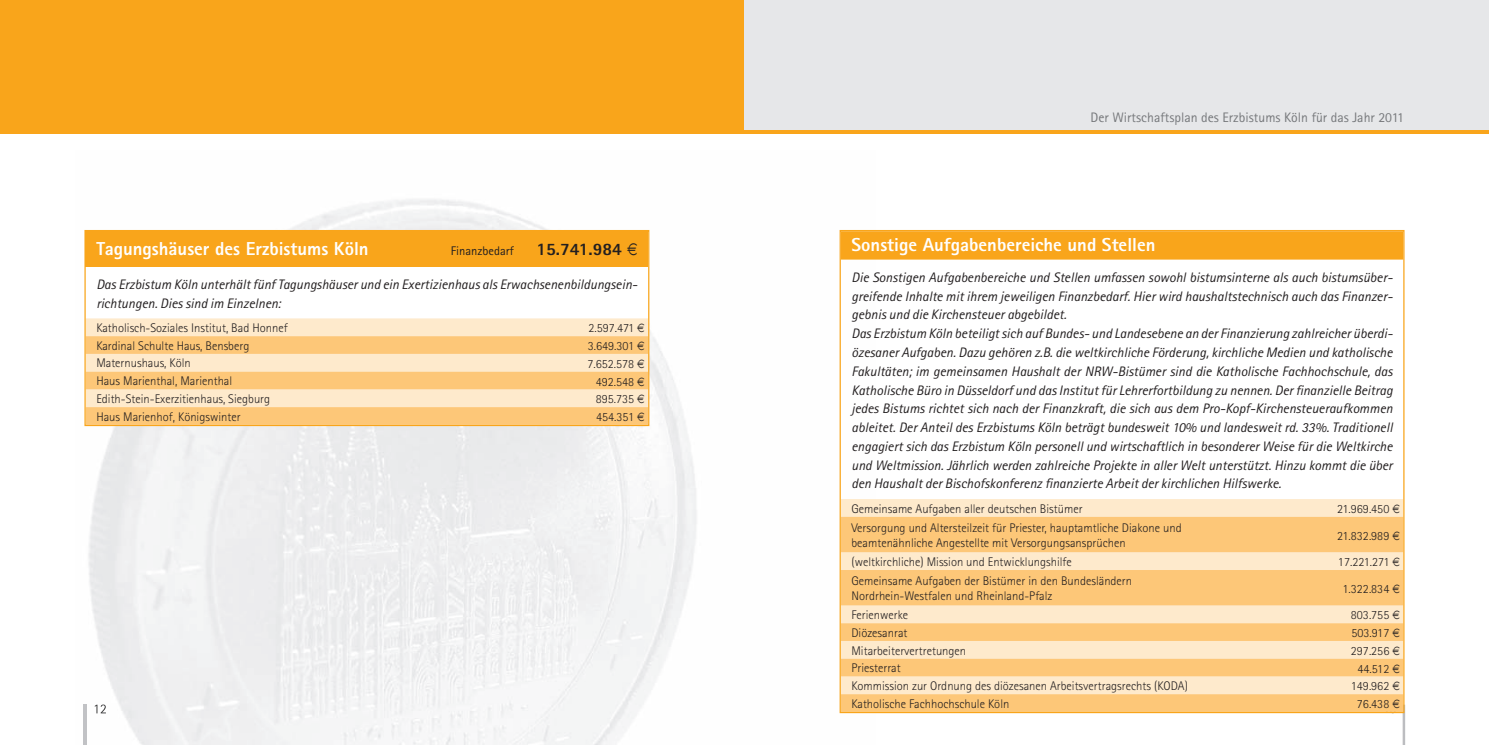
<style>
.page{position:relative;width:1489px;height:745px;background:#fff}
.page>*{position:absolute;margin:0;border:0;box-sizing:border-box;transform-origin:0 0}
.t1{font:800 18.75px "Rotis Sans Serif";color:#fff}
.t2{font:800 17.5px "Rotis Sans Serif";color:#231f20}
.t3{font:italic 13.75px/18.8px "Rotis Sans Serif";color:#231f20}
.t4{font:13.75px "Rotis Sans Serif";color:#76787b}
.t5{font:13.75px "Rotis Sans Serif";color:#231f20}
.t6{font:300 12.5px/15px "Rotis Sans Serif";color:#231f20}
.t7{font:12.5px "Rotis Sans Serif";color:#231f20}
.s1{font-family:"Euro Logo";font-weight:400}
</style>
<div class="page">
<div style="left:0;top:0;width:744px;height:133px;background:#f9a51b"></div>
<div style="left:744px;top:0;width:744px;height:133px;background:#e6e7e9"></div>
<hr style="left:744px;top:130px;width:744px;height:3px;background:#f9a51b">
<hr style="left:1402px;top:704px;width:2px;height:40px;background:#bcbdc0">
<img style="left:83px;top:199px;width:792px;height:545px">
<img style="left:84px;top:704px;width:2px;height:40px">
<svg style="left:95px;top:704px;width:11px;height:9px"></svg>
<div style="left:84px;top:231px;width:564px;height:193px;background:#fff"></div>
<div style="left:86px;top:231px;width:562px;height:35px;background:#f9a51b"></div>
<div style="left:86px;top:318px;width:561px;height:18px;background:#feeacc"></div>
<svg style="left:86px;top:336px;width:561px;height:88px;background:#fdd59a"></svg>
<div style="left:84px;top:230px;width:565px;height:196px;border:1px solid #f9a51b"></div>
<div style="left:841px;top:232px;width:561px;height:27px;background:#f9a51b"></div>
<div style="left:841px;top:498px;width:561px;height:18px;background:#feeacc"></div>
<svg style="left:841px;top:516px;width:561px;height:194px;background:#fdd497"></svg>
<p class="t1" style="left:96px;top:236px;width:274px">Tagungshäuser des Erzbistums Köln</p>
<p class="t7" style="left:451px;top:243px;width:64px">Finanzbedarf</p>
<p class="t2" style="left:536px;top:237px;width:103px">15.741.984 <span class="s1">7</span></p>
<p class="t3" style="left:96px;top:275px;width:542px">Das Erzbistum Köln unterhält fünf Tagungshäuser und ein Exertizienhaus als Erwachsenenbildungsein&shy;richtungen. Dies sind im Einzelnen:</p>
<p class="t6" style="left:96px;top:320px;width:193px">Katholisch-Soziales Institut, Bad Honnef</p>
<p class="t6" style="left:588px;top:320px;width:58px">2.597.471 <span class="s1">7</span></p>
<p class="t6" style="left:96px;top:338px;width:154px">Kardinal Schulte Haus, Bensberg</p>
<p class="t6" style="left:588px;top:338px;width:58px">3.649.301 <span class="s1">7</span></p>
<p class="t6" style="left:96px;top:355px;width:96px">Maternushaus, Köln</p>
<p class="t6" style="left:587px;top:356px;width:59px">7.652.578 <span class="s1">7</span></p>
<p class="t6" style="left:96px;top:373px;width:137px">Haus Marienthal, Marienthal</p>
<p class="t6" style="left:595px;top:373px;width:50px">492.548 <span class="s1">7</span></p>
<p class="t6" style="left:96px;top:391px;width:175px">Edith-Stein-Exerzitienhaus, Siegburg</p>
<p class="t6" style="left:595px;top:391px;width:50px">895.735 <span class="s1">7</span></p>
<p class="t6" style="left:96px;top:408px;width:146px">Haus Marienhof, Königswinter</p>
<p class="t6" style="left:596px;top:409px;width:50px">454.351 <span class="s1">7</span></p>
<p class="t4" style="left:1090px;top:109px;width:315px">Der Wirtschaftsplan des Erzbistums Köln für das Jahr 2011</p>
<p class="t1" style="left:851px;top:232px;width:305px">Sonstige Aufgabenbereiche und Stellen</p>
<p class="t3" style="left:851px;top:268px;width:542px">Die Sonstigen Aufgabenbereiche und Stellen umfassen sowohl bistumsinterne als auch bistumsüber&shy;greifende Inhalte mit ihrem jeweiligen Finanzbedarf. Hier wird haushaltstechnisch auch das Finanzer&shy;gebnis und die Kirchensteuer abgebildet.<br>Das Erzbistum Köln beteiligt sich auf Bundes- und Landesebene an der Finanzierung zahlreicher überdi&shy;özesaner Aufgaben. Dazu gehören z.B. die weltkirchliche Förderung, kirchliche Medien und katholische Fakultäten; im gemeinsamen Haushalt der NRW-Bistümer sind die Katholische Fachhochschule, das Katholische Büro in Düsseldorf und das Institut für Lehrerfortbildung zu nennen. Der finanzielle Beitrag jedes Bistums richtet sich nach der Finanzkraft, die sich aus dem Pro-Kopf-Kirchen steueraufkommen ableitet. Der Anteil des Erzbistums Köln beträgt bundesweit 10% und landesweit rd. 33%. Traditionell engagiert sich das Erzbistum Köln personell und wirtschaftlich in besonderer Weise für die Weltkirche und Weltmission. Jährlich werden zahlreiche Projekte in aller Welt unterstützt. Hinzu kommt die über den Haushalt der Bischofskonferenz finanzierte Arbeit der kirchlichen Hilfswerke.</p>
<p class="t6" style="left:851px;top:500px;width:233px">Gemeinsame Aufgaben aller deutschen Bistümer</p>
<p class="t6" style="left:1336px;top:500px;width:64px">21.969.450 <span class="s1">7</span></p>
<p class="t6" style="left:851px;top:519px;width:332px">Versorgung und Altersteilzeit für Priester, hauptamtliche Diakone und beamtenähnliche Angestellte mit Versorgungsansprüchen</p>
<p class="t6" style="left:1336px;top:527px;width:64px">21.832.989 <span class="s1">7</span></p>
<p class="t6" style="left:851px;top:553px;width:222px">(weltkirchliche) Mission und Entwicklungshilfe</p>
<p class="t6" style="left:1337px;top:554px;width:63px">17.221.271 <span class="s1">7</span></p>
<p class="t6" style="left:851px;top:573px;width:282px">Gemeinsame Aufgaben der Bistümer in den Bundesländern<br>Nordrhein-Westfalen und Rheinland-Pfalz</p>
<p class="t6" style="left:1342px;top:580px;width:59px">1.322.834 <span class="s1">7</span></p>
<p class="t6" style="left:851px;top:607px;width:58px">Ferienwerke</p>
<p class="t6" style="left:1350px;top:607px;width:50px">803.755 <span class="s1">7</span></p>
<p class="t6" style="left:851px;top:624px;width:57px">Diözesanrat</p>
<p class="t6" style="left:1351px;top:625px;width:50px">503.917 <span class="s1">7</span></p>
<p class="t6" style="left:851px;top:642px;width:116px">Mitarbeitervertretungen</p>
<p class="t6" style="left:1350px;top:642px;width:50px">297.256 <span class="s1">7</span></p>
<p class="t6" style="left:851px;top:660px;width:51px">Priesterrat</p>
<p class="t6" style="left:1357px;top:660px;width:44px">44.512 <span class="s1">7</span></p>
<p class="t6" style="left:851px;top:677px;width:338px">Kommission zur Ordnung des diözesanen Arbeitsvertragsrechts (KODA)</p>
<p class="t6" style="left:1350px;top:678px;width:50px">149.962 <span class="s1">7</span></p>
<p class="t6" style="left:851px;top:695px;width:159px">Katholische Fachhochschule Köln</p>
<p class="t6" style="left:1356px;top:696px;width:44px">76.438 <span class="s1">7</span></p>
<p class="t5" style="left:1382px;top:700px;width:15px">13</p>
</div>
